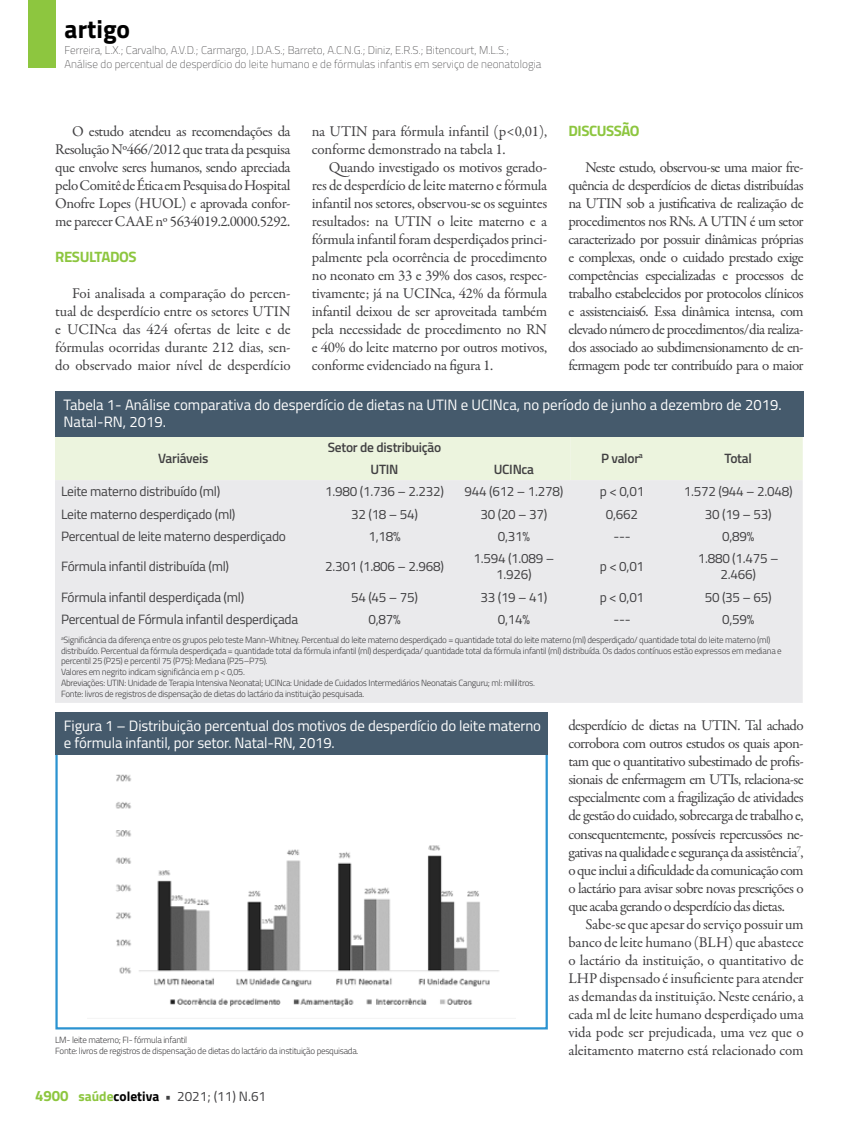
<style>
.page{position:relative;width:859px;height:1132px;background:#fff}
.page>*{position:absolute;margin:0;border:0;box-sizing:border-box;transform-origin:0 0}
.t1{font:700 25.5px "Titillium";color:#000}
.t2{font:15px/18px "Garamond Premr Pro";letter-spacing:-.02em;color:#414042;text-align:justify}
.t3{font:15px/16.5px "Titillium";letter-spacing:-.01em;color:#fff}
.t4{font:700 15px "Titillium";letter-spacing:-.03em;color:#8dc63f}
.t5{font:13.5px/16.2px "Titillium";letter-spacing:-.02em;color:#414042;text-align:center}
.t6{font:600 13.5px "Titillium";letter-spacing:-.02em;color:#414042}
.t7{font:100 11.25px/13.5px "Titillium";color:#414042}
.t8{font:300 9px/10.8px "Titillium";letter-spacing:-.03em;color:#414042}
.s1{font-weight:700;font-size:15px;color:#8dc63f}
.s2{font-weight:700;color:#8dc63f}
.s3{font-weight:700;color:#000}
.s4{font-weight:700}
</style>
<div class="page">
<div style="left:28px;top:0;width:27px;height:68px;background:#8dc63f"></div>
<div style="left:55px;top:752px;width:493px;height:277px;border:2px solid #2b93d1"></div>
<div style="left:55px;top:712px;width:493px;height:42px;background:#455a6c"></div>
<img style="left:115px;top:774px;width:384px;height:233px">
<div style="left:55px;top:436px;width:748px;height:44px;background:#ecf4de"></div>
<div style="left:55px;top:480px;width:748px;height:222px;background:#eaeaec"></div>
<div style="left:55px;top:391px;width:749px;height:45px;background:#455a6c"></div>
<h1 class="t1" style="left:65px;top:10px;width:67px">artigo</h1>
<p class="t7" style="left:65px;top:43px;width:478px">Ferreira, L.X.; Carvalho, A.V.D.; Carmargo, J.D.A.S.; Barreto, A.C.N.G.; Diniz, E.R.S.; Bitencourt, M.L.S.;<br>Análise do percentual de desperdício do leite humano e de fórmulas infantis em serviço de neonatologia</p>
<p class="t2" style="left:55px;top:122px;width:237px;text-indent:17px">O estudo atendeu as recomendações da Resolução Nº466/2012 que trata da pesquisa que envolve seres humanos, sendo apreciada pelo Comitê de Ética em Pesquisa do Hospital Onofre Lopes (HUOL) e aprovada confor&shy;me parecer CAAE nº 5634019.2.0000.5292.</p>
<p class="t4" style="left:55px;top:245px;width:83px">RESULTADOS</p>
<p class="t2" style="left:55px;top:284px;width:237px;text-indent:17px">Foi analisada a comparação do percen&shy;tual de desperdício entre os setores UTIN e UCINca das 424 ofertas de leite e de fórmulas ocorridas durante 212 dias, sen&shy;do observado maior nível de desperdício</p>
<p class="t2" style="left:312px;top:122px;width:237px">na UTIN para fórmula infantil (p&lt;0,01), conforme demonstrado na tabela 1.</p>
<p class="t2" style="left:312px;top:158px;width:237px;text-indent:17px">Quando investigado os motivos gerado&shy;res de desperdício de leite materno e fórmula infantil nos setores, observou-se os seguintes resultados: na UTIN o leite materno e a fórmula infantil foram desperdiçados princi&shy;palmente pela ocorrência de procedimento no neonato em 33 e 39% dos casos, respec&shy;tivamente; já na UCINca, 42% da fórmula infantil deixou de ser aproveitada também pela necessidade de procedimento no RN e 40% do leite materno por outros motivos, conforme evidenciado na figura 1.</p>
<p class="t4" style="left:568px;top:119px;width:73px">DISCUSSÃO</p>
<p class="t2" style="left:568px;top:158px;width:237px;text-indent:17px">Neste estudo, observou-se uma maior fre&shy;quência de desperdícios de dietas distribuídas na UTIN sob a justificativa de realização de procedimentos nos RNs. A UTIN é um setor caracterizado por possuir dinâmicas próprias e complexas, onde o cuidado prestado exige competências especializadas e processos de trabalho estabelecidos por protocolos clínicos e assistenciais6. Essa dinâmica intensa, com elevado número de procedimentos/dia realiza&shy;dos associado ao subdimensionamento de en&shy;fermagem pode ter contribuído para o maior</p>
<p class="t3" style="left:64px;top:395px;width:719px">Tabela 1- Análise comparativa do desperdício de dietas na UTIN e UCINca, no período de junho a dezembro de 2019.<br>Natal-RN, 2019.</p>
<p class="t6" style="left:158px;top:448px;width:52px">Variáveis</p>
<p class="t6" style="left:328px;top:437px;width:115px">Setor de distribuição</p>
<p class="t6" style="left:371px;top:459px;width:29px">UTIN</p>
<p class="t6" style="left:494px;top:459px;width:42px">UCINca</p>
<p class="t6" style="left:601px;top:448px;width:43px">P valor<sup>a</sup></p>
<p class="t6" style="left:725px;top:448px;width:29px">Total</p>
<p class="t5" style="left:61px;top:482px;width:161px">Leite materno distribuído (ml)</p>
<p class="t5" style="left:325px;top:482px;width:120px">1.980 (1.736 – 2.232)</p>
<p class="t5" style="left:464px;top:482px;width:100px">944 (612 – 1.278)</p>
<p class="t5" style="left:600px;top:482px;width:46px">p &lt; 0,01</p>
<p class="t5" style="left:684px;top:482px;width:110px">1.572 (944 – 2.048)</p>
<p class="t5" style="left:61px;top:505px;width:176px">Leite materno desperdiçado (ml)</p>
<p class="t5" style="left:351px;top:505px;width:68px">32 (18 – 54)</p>
<p class="t5" style="left:480px;top:505px;width:68px">30 (20 – 37)</p>
<p class="t5" style="left:606px;top:505px;width:34px">0,662</p>
<p class="t5" style="left:705px;top:505px;width:68px">30 (19 – 53)</p>
<p class="t5" style="left:61px;top:527px;width:227px">Percentual de leite materno desperdiçado</p>
<p class="t5" style="left:368px;top:527px;width:34px">1,18%</p>
<p class="t5" style="left:498px;top:527px;width:34px">0,31%</p>
<p class="t5" style="left:613px;top:527px;width:19px">---</p>
<p class="t5" style="left:722px;top:527px;width:34px">0,89%</p>
<p class="t5" style="left:61px;top:557px;width:170px">Fórmula infantil distribuída (ml)</p>
<p class="t5" style="left:325px;top:557px;width:120px">2.301 (1.806 – 2.968)</p>
<p class="t5" style="left:473px;top:549px;width:82px">1.594 (1.089 –<br>1.926)</p>
<p class="t5" style="left:600px;top:557px;width:46px">p &lt; 0,01</p>
<p class="t5" style="left:698px;top:549px;width:82px">1.880 (1.475 –<br>2.466)</p>
<p class="t5" style="left:61px;top:588px;width:185px">Fórmula infantil desperdiçada (ml)</p>
<p class="t5" style="left:351px;top:588px;width:68px">54 (45 – 75)</p>
<p class="t5" style="left:480px;top:588px;width:68px">33 (19 – 41)</p>
<p class="t5" style="left:600px;top:588px;width:46px">p &lt; 0,01</p>
<p class="t5" style="left:705px;top:588px;width:68px">50 (35 – 65)</p>
<p class="t5" style="left:61px;top:610px;width:239px">Percentual de Fórmula infantil desperdiçada</p>
<p class="t5" style="left:368px;top:610px;width:34px">0,87%</p>
<p class="t5" style="left:498px;top:610px;width:34px">0,14%</p>
<p class="t5" style="left:613px;top:610px;width:19px">---</p>
<p class="t5" style="left:722px;top:610px;width:34px">0,59%</p>
<p class="t8" style="left:61px;top:633px;width:722px"><sup>a</sup>Significância da diferença entre os grupos pelo teste Mann-Whitney. Percentual do leite materno desperdiçado = quantidade total do leite materno (ml) desperdiçado/ quantidade total do leite materno (ml) distribuído. Percentual da fórmula desperdiçada = quantidade total da fórmula infantil (ml) desperdiçada/ quantidade total da fórmula infantil (ml) distribuída. Os dados contínuos estão expressos em mediana e percentil 25 (P25) e percentil 75 (P75): Mediana (P25–P75).<br>Valores em negrito indicam significância em p &lt; 0,05.<br>Abreviações: UTIN: Unidade de Terapia Intensiva Neonatal; UCINca: Unidade de Cuidados Intermediários Neonatais Canguru; ml: mililitros.<br>Fonte: livros de registros de dispensação de dietas do lactário da instituição pesquisada.</p>
<p class="t3" style="left:64px;top:716px;width:479px">Figura 1 – Distribuição percentual dos motivos de desperdício do leite materno e fórmula infantil, por setor. Natal-RN, 2019.</p>
<p class="t8" style="left:55px;top:1034px;width:305px">LM- leite materno; FI- fórmula infantil<br>Fonte: livros de registros de dispensação de dietas do lactário da instituição pesquisada.</p>
<p class="t5" style="left:35px;top:1087px;width:233px"><span class="s1">4900</span> <span class="s2">saúde</span><span class="s3">coletiva</span> <span class="s4">•</span> 2021; (11) N.61</p>
<p class="t2" style="left:568px;top:716px;width:237px">desperdício de dietas na UTIN. Tal achado corrobora com outros estudos os quais apon&shy;tam que o quantitativo subestimado de profis&shy;sionais de enfermagem em UTIs, relaciona-se especialmente com a fragilização de atividades de gestão do cuidado, sobrecarga de trabalho e, consequentemente, possíveis repercussões ne&shy;gativas na qualidade e segurança da assistência<sup>7</sup>, o que inclui a dificuldade da comunicação com o lactário para avisar sobre novas prescrições o que acaba gerando o desperdício das dietas.</p>
<p class="t2" style="left:568px;top:914px;width:237px;text-indent:17px">Sabe-se que apesar do serviço possuir um banco de leite humano (BLH) que abastece o lactário da instituição, o quantitativo de LHP dispensado é insuficiente para atender as demandas da instituição. Neste cenário, a cada ml de leite humano desperdiçado uma vida pode ser prejudicada, uma vez que o aleitamento materno está relacionado com</p>
</div>
